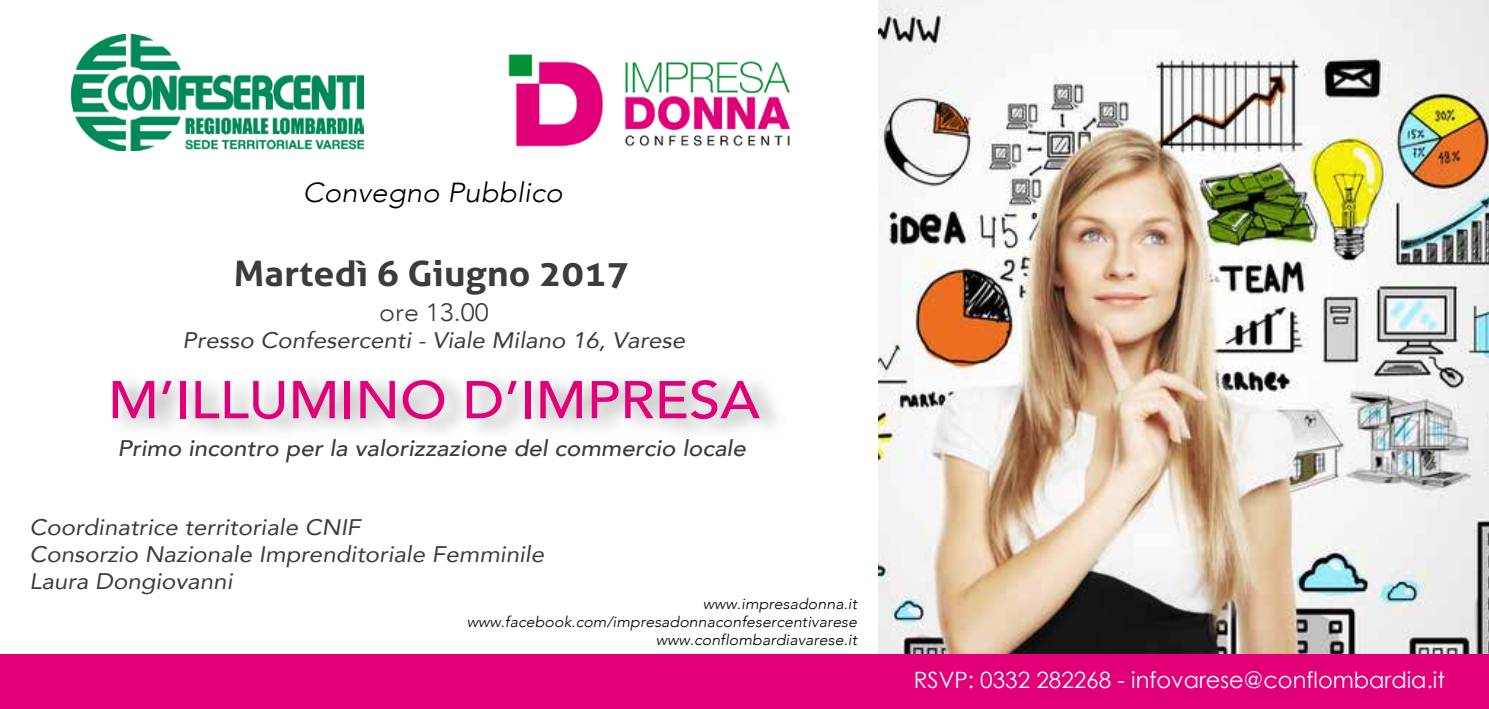
<style>
.page{position:relative;width:1489px;height:709px;background:#fff}
.page>*{position:absolute;margin:0;border:0;box-sizing:border-box;transform-origin:0 0}
.t1{font:500 52.5px "Avenir";color:#e20079;scale:1.07 1}
.t2{font:700 35px "Aller";color:#3c3c3b;scale:1.07 1}
.t3{font:italic 300 27.5px "Avenir";color:#000;scale:1.07 1}
.t4{font:300 25px "Avenir";color:#3c3c3b;scale:1.07 1}
.t5{font:italic 22.5px/27px "Avenir";color:#3c3c3b;scale:1.07 1}
.t6{font:italic 500 22.5px "Avenir";color:#3c3c3b;scale:1.07 1}
.t7{font:22.5px "Century Gothic";color:#fff}
.t8{font:italic 300 15px/18px "Avenir";color:#000;text-align:right;scale:1.07 1}
</style>
<div class="page">
<img style="left:877px;top:0;width:611px;height:655px">
<div style="left:0;top:655px;width:1488px;height:54px;background:#e20079"></div>
<img style="left:72px;top:34px;width:292px;height:117px">
<img style="left:508px;top:54px;width:283px;height:93px">
<p class="t3" style="left:303px;top:176px;width:244px">Convegno Pubblico</p>
<h2 class="t2" style="left:234px;top:252px;width:371px">Martedì 6 Giugno 2017</h2>
<p class="t4" style="left:379px;top:298px;width:104px">ore 13.00</p>
<p class="t5" style="left:182px;top:327px;width:471px">Presso Confesercenti - Viale Milano 16, Varese</p>
<h1 class="t1" style="left:108px;top:354px;width:610px">M’ILLUMINO D’IMPRESA</h1>
<p class="t6" style="left:117px;top:435px;width:589px">Primo incontro per la valorizzazione del commercio locale</p>
<p class="t5" style="left:29px;top:513px;width:482px">Coordinatrice territoriale CNIF<br>Consorzio Nazionale Imprenditoriale Femminile<br>Laura Dongiovanni</p>
<p class="t8" style="left:467px;top:594px;width:366px">www.impresadonna.it www.facebook.com/impresadonnaconfesercentivarese www.conflombardiavarese.it</p>
<p class="t7" style="left:913px;top:664px;width:532px">RSVP: 0332 282268 - infovarese@conflombardia.it</p>
</div>
